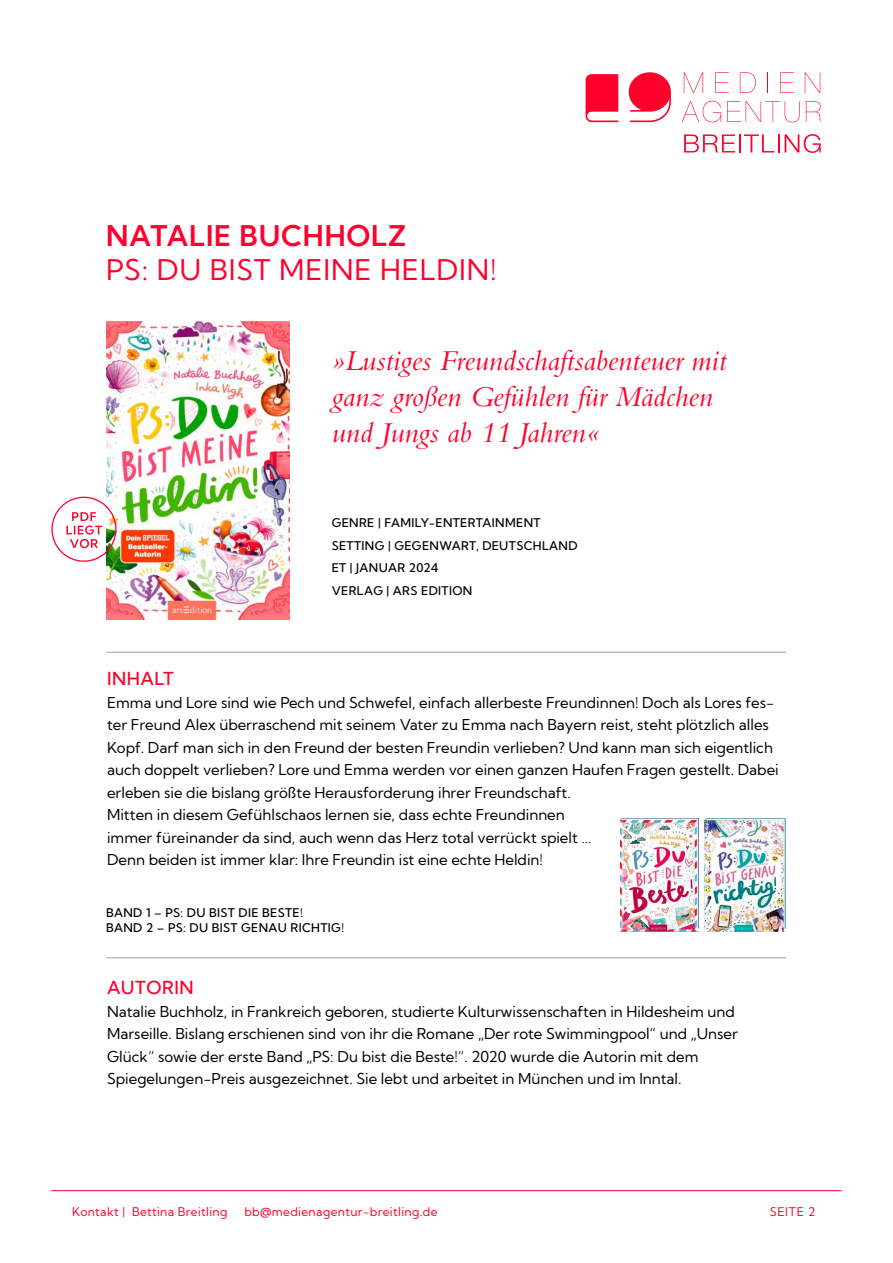
<style>
.page{position:relative;width:893px;height:1263px;background:#fff}
.page>*{position:absolute;margin:0;border:0;box-sizing:border-box;transform-origin:0 0}
.t1{font:italic 30px/36px "Bembo Std";color:#ff002c}
.t2{font:28.5px "Kumbh Sans";letter-spacing:.03em;color:#ff002c}
.t3{font:600 28.5px "Kumbh Sans";letter-spacing:.03em;color:#ff002c}
.t4{font:500 18px "Kumbh Sans";letter-spacing:.03em;color:#ff002c}
.t5{font:15px/22.5px "Kumbh Sans";color:#000}
.t6{font:500 12px/22.5px "Kumbh Sans";letter-spacing:.03em;color:#000}
.t7{font:12px "Kumbh Sans";letter-spacing:.03em;color:#ff002c}
</style>
<div class="page">
<hr style="left:51px;top:1190px;width:791px;height:1px;background:#ff002c">
<svg style="left:586px;top:74px;width:32px;height:48px"></svg>
<svg style="left:629px;top:72px;width:42px;height:50px"></svg>
<svg style="left:684px;top:72px;width:19px;height:21px"></svg>
<svg style="left:715px;top:72px;width:14px;height:21px"></svg>
<svg style="left:740px;top:72px;width:16px;height:21px"></svg>
<svg style="left:767px;top:72px;width:1px;height:21px"></svg>
<svg style="left:780px;top:72px;width:14px;height:21px"></svg>
<svg style="left:805px;top:72px;width:15px;height:21px"></svg>
<svg style="left:682px;top:101px;width:39px;height:21px"></svg>
<svg style="left:727px;top:101px;width:73px;height:21px"></svg>
<svg style="left:806px;top:101px;width:15px;height:21px"></svg>
<svg style="left:684px;top:134px;width:95px;height:18px"></svg>
<svg style="left:785px;top:134px;width:36px;height:19px"></svg>
<img style="left:106px;top:321px;width:183px;height:299px">
<div style="left:51px;top:497px;width:66px;height:65px;border:1px solid #ff002c;border-radius:50%"></div>
<svg style="left:66px;top:512px;width:36px;height:36px"></svg>
<hr style="left:106px;top:652px;width:680px;height:1px;background:#9d9d9c">
<hr style="left:106px;top:957px;width:680px;height:1px;background:#9d9d9c">
<img style="left:705px;top:819px;width:81px;height:113px">
<img style="left:621px;top:819px;width:78px;height:112px">
<h2 class="t3" style="left:106px;top:218px;width:301px">NATALIE BUCHHOLZ</h2>
<h2 class="t2" style="left:106px;top:252px;width:392px">PS: DU BIST MEINE HELDIN!</h2>
<h1 class="t1" style="left:332px;top:342px;width:396px">»Lustiges Freundschaftsabenteuer mit ganz großen Gefühlen für Mädchen und Jungs ab 11 Jahren«</h1>
<p class="t6" style="left:332px;top:511px;width:247px">GENRE | FAMILY-ENTERTAINMENT<br>SETTING | GEGENWART, DEUTSCHLAND<br>ET | JANUAR 2024<br>VERLAG | ARS EDITION</p>
<p class="t4" style="left:107px;top:668px;width:68px">INHALT</p>
<p class="t5" style="left:107px;top:691px;width:673px">Emma und Lore sind wie Pech und Schwefel, einfach allerbeste Freundinnen! Doch als Lores fes&shy;ter Freund Alex überraschend mit seinem Vater zu Emma nach Bayern reist, steht plötzlich alles Kopf. Darf man sich in den Freund der besten Freundin verlieben? Und kann man sich eigentlich auch doppelt verlieben? Lore und Emma werden vor einen ganzen Haufen Fragen gestellt. Dabei erleben sie die bislang größte Herausforderung ihrer Freundschaft.<br>Mitten in diesem Gefühlschaos lernen sie, dass echte Freundinnen<br>immer füreinander da sind, auch wenn das Herz total verrückt spielt …<br>Denn beiden ist immer klar: Ihre Freundin ist eine echte Heldin!</p>
<p class="t6" style="left:106px;top:905px;width:239px;line-height:15px">BAND 1 – PS: DU BIST DIE BESTE!<br>BAND 2 – PS: DU BIST GENAU RICHTIG!</p>
<p class="t4" style="left:107px;top:977px;width:88px">AUTORIN</p>
<p class="t5" style="left:107px;top:1000px;width:632px">Natalie Buchholz, in Frankreich geboren, studierte Kulturwissenschaften in Hildesheim und Marseille. Bislang erschienen sind von ihr die Romane „Der rote Swimmingpool“ und „Unser Glück“ sowie der erste Band „PS: Du bist die Beste!“. 2020 wurde die Autorin mit dem Spiegelungen-Preis ausgezeichnet. Sie lebt und arbeitet in München und im Inntal.</p>
<p class="t7" style="left:72px;top:1204px;width:157px">Kontakt | Bettina Breitling</p>
<p class="t7" style="left:244px;top:1204px;width:195px">bb@medienagentur-breitling.de</p>
<p class="t7" style="left:770px;top:1204px;width:47px">SEITE 2</p>
</div>
